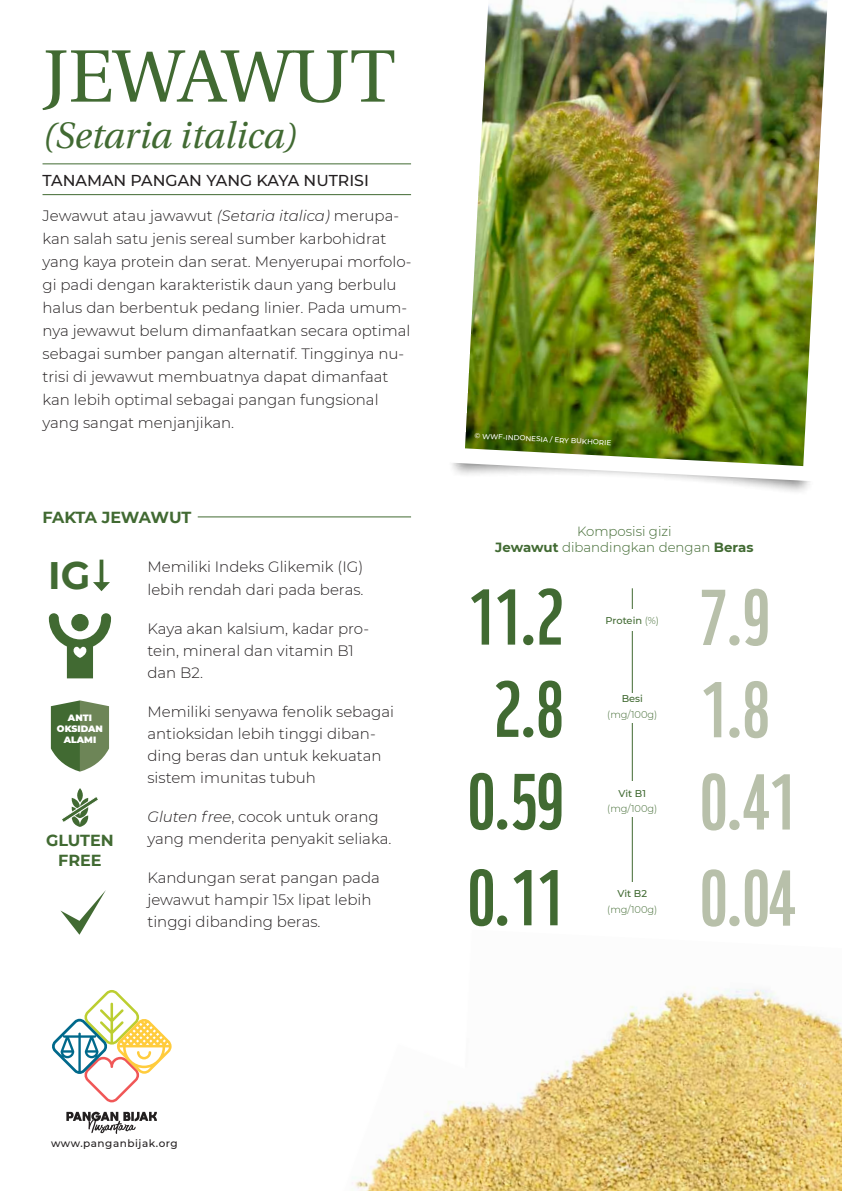
<style>
.page{position:relative;width:842px;height:1191px;background:#fff}
.page>*{position:absolute;margin:0;border:0;box-sizing:border-box;transform-origin:0 0}
.t1{font:76.7px/94.2px "WWF";color:#416a32;text-align:center}
.t2{font:76.7px/93.5px "WWF";color:#b8c0aa}
.t3{font:74.1px "Utopia";letter-spacing:-.005em;color:#416a32}
.t4{font:700 38.3px "Montserrat";color:#416a32}
.t5{font:italic 36.8px "Utopia";color:#416a32}
.t6{font:700 16px/19.2px "Montserrat";letter-spacing:-.005em;color:#416a32;text-align:center}
.t7{font:500 15.7px "Montserrat";color:#231f20}
.t8{font:300 15px/23px "Montserrat";color:#231f20}
.t9{font:300 13.3px/16.1px "Montserrat";color:#416a32;text-align:center}
.t10{font:500 10.5px "Montserrat";letter-spacing:.05em;color:#231f20}
.t11{font:300 9.9px "Montserrat";color:#416a32}
.t12{font:500 9.9px "Montserrat";color:#416a32}
.t13{font:900 9.2px/11px "Montserrat";color:#fff;text-align:center}
.t14{font:500 7.2px "Montserrat";color:#fff}
.s1{font-style:italic}
.s2{font-weight:700}
.s3{font-weight:300}
</style>
<div class="page">
<img style="left:352px;top:987px;width:490px;height:204px">
<hr style="left:43px;top:164px;width:368px;height:1px;background:#416a32">
<hr style="left:43px;top:194px;width:368px;height:1px;background:#416a32">
<hr style="left:198px;top:516px;width:213px;height:1px;background:#416a32">
<svg style="left:60px;top:890px;width:46px;height:44px"></svg>
<svg style="left:62px;top:788px;width:36px;height:39px"></svg>
<svg style="left:49px;top:613px;width:62px;height:65px"></svg>
<svg style="left:51px;top:700px;width:58px;height:71px;background:#708c61"></svg>
<svg style="left:451px;top:462px;width:356px;height:19px"></svg>
<img style="left:465px;top:0;width:362px;height:466px">
<hr style="left:632px;top:588px;width:1px;height:315px;background:#416a32">
<div style="left:586px;top:608px;width:92px;height:22px;background:#fff"></div>
<div style="left:593px;top:692px;width:79px;height:30px;background:#fff"></div>
<div style="left:589px;top:781px;width:87px;height:36px;background:#fff"></div>
<div style="left:589px;top:882px;width:87px;height:35px;background:#fff"></div>
<hr style="left:100px;top:559px;width:3px;height:26px;background:#416a32">
<svg style="left:93px;top:582px;width:17px;height:9px"></svg>
<img style="left:83px;top:1111px;width:74px;height:10px">
<img style="left:88px;top:1119px;width:8px;height:14px">
<img style="left:105px;top:1121px;width:14px;height:12px">
<svg style="left:52px;top:990px;width:120px;height:112px"></svg>
<h2 class="t3" style="left:43px;top:36px;width:355px">JEWAWUT</h2>
<h3 class="t5" style="left:43px;top:115px;width:256px">(Setaria italica)</h3>
<p class="t7" style="left:43px;top:170px;width:328px">TANAMAN PANGAN YANG KAYA NUTRISI</p>
<p class="t8" style="left:43px;top:204px;width:371px">Jewawut atau jawawut <span class="s1">(Setaria italica)</span> merupa&shy;kan salah satu jenis sereal sumber karbohidrat yang kaya protein dan serat. Menyerupai morfolo&shy;gi padi dengan karakteristik daun yang berbulu halus dan berbentuk pedang linier. Pada umum&shy;nya jewawut belum dimanfaatkan secara optimal sebagai sumber pangan alternatif. Tingginya nu&shy;trisi di jewawut membuatnya dapat dimanfaat kan lebih optimal sebagai pangan fungsional yang sangat menjanjikan.</p>
<p class="t6" style="left:43px;top:507px;width:150px">FAKTA JEWAWUT</p>
<h3 class="t4" style="left:48px;top:547px;width:44px">IG</h3>
<p class="t13" style="left:57px;top:712px;width:48px">ANTI<br>OKSIDAN<br>ALAMI</p>
<p class="t6" style="left:46px;top:830px;width:69px">GLUTEN<br>FREE</p>
<p class="t8" style="left:147px;top:555px;width:218px;line-height:22px">Memiliki Indeks Glikemik (IG) lebih rendah dari pada beras.</p>
<p class="t8" style="left:147px;top:617px;width:223px;line-height:22px">Kaya akan kalsium, kadar pro&shy;tein, mineral dan vitamin B1 dan B2.</p>
<p class="t8" style="left:147px;top:700px;width:248px;line-height:22px">Memiliki senyawa fenolik sebagai antioksidan lebih tinggi diban&shy;ding beras dan untuk kekuatan sistem imunitas tubuh</p>
<p class="t8" style="left:147px;top:805px;width:245px;line-height:22px"><span class="s1">Gluten free</span>, cocok untuk orang yang menderita penyakit seliaka.</p>
<p class="t8" style="left:147px;top:866px;width:234px;line-height:22px">Kandungan serat pangan pada jewawut hampir 15x lipat lebih tinggi dibanding beras.</p>
<p class="t14" style="left:475px;top:430px;width:138px;rotate:3deg">© WWF-INDONESIA / ERY BUKHORIE</p>
<p class="t9" style="left:495px;top:523px;width:260px">Komposisi gizi<br><span class="s2">Jewawut</span> dibandingkan dengan <span class="s2">Beras</span></p>
<h1 class="t1" style="left:467px;top:562px;width:98px">11.2</h1>
<h1 class="t2" style="left:700px;top:563px;width:98px">7.9<br>1.8<br>0.41<br>0.04</h1>
<p class="t12" style="left:606px;top:614px;width:55px">Protein <span class="s3">(%)</span></p>
<h1 class="t1" style="left:467px;top:655px;width:98px">2.8<br>0.59<br>0.11</h1>
<p class="t12" style="left:622px;top:692px;width:23px">Besi</p>
<p class="t11" style="left:607px;top:707px;width:52px">(mg/100g)</p>
<p class="t12" style="left:619px;top:786px;width:29px">Vit B1</p>
<p class="t11" style="left:607px;top:801px;width:52px">(mg/100g)</p>
<p class="t12" style="left:618px;top:886px;width:31px">Vit B2</p>
<p class="t11" style="left:607px;top:902px;width:52px">(mg/100g)</p>
<p class="t10" style="left:51px;top:1136px;width:128px">www.panganbijak.org</p>
</div>
